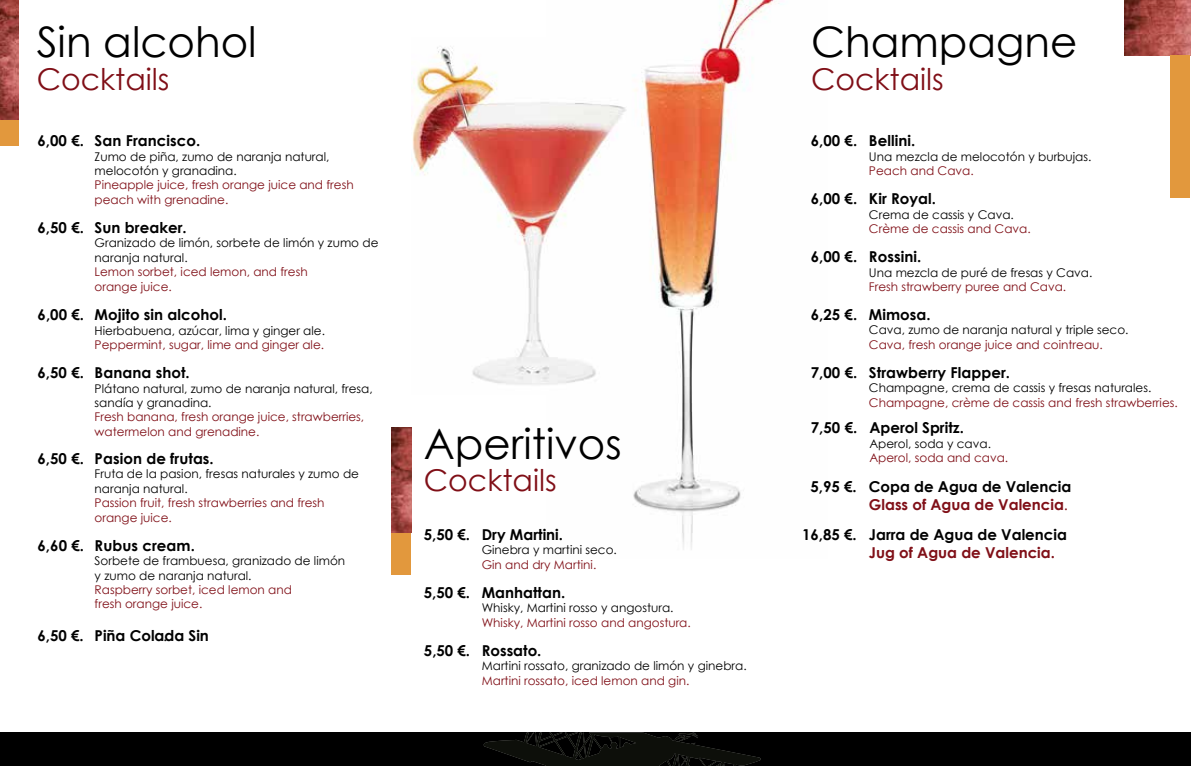
<style>
.page{position:relative;width:1191px;height:766px;background:#fff}
.page>*{position:absolute;margin:0;border:0;box-sizing:border-box;transform-origin:0 0}
.t1{font:42px "Century Gothic";color:#000}
.t2{font:30px "Century Gothic";color:#800f17}
.t3{font:700 15px "Century Gothic";letter-spacing:.005em;color:#000}
.t4{font:700 15px/18px "Century Gothic";color:#800f17}
.t5{font:15px "Century Gothic";color:#000}
.t6{font:12px/14.4px "Century Gothic";color:#000}
.t7{font:12px/14.4px "Century Gothic";color:#800f17}
.s1{color:#000}
.s2{font-weight:400}
</style>
<div class="page">
<img style="left:633px;top:0;width:149px;height:550px">
<img style="left:411px;top:47px;width:215px;height:338px">
<div style="left:0;top:732px;width:1190px;height:33px;background:#000"></div>
<svg style="left:483px;top:732px;width:277px;height:33px"></svg>
<div style="left:0;top:0;width:19px;height:145px;background:#e2983d"></div>
<img style="left:0;top:0;width:19px;height:119px">
<div style="left:391px;top:427px;width:20px;height:148px;background:#e2983d"></div>
<img style="left:391px;top:427px;width:20px;height:106px">
<img style="left:1124px;top:0;width:66px;height:55px">
<div style="left:1170px;top:55px;width:20px;height:143px;background:#e2983d"></div>
<h1 class="t1" style="left:37px;top:13px;width:221px">Sin alcohol</h1>
<h2 class="t2" style="left:37px;top:58px;width:134px">Cocktails</h2>
<p class="t3" style="left:37px;top:129px;width:48px">6,00 €.</p>
<p class="t3" style="left:95px;top:129px;width:107px">San Francisco.</p>
<p class="t6" style="left:95px;top:149px;width:236px">Zumo de piña, zumo de naranja natural, melocotón y granadina.</p>
<p class="t7" style="left:95px;top:178px;width:260px">Pineapple juice, fresh orange juice and fresh peach with grenadine.</p>
<p class="t3" style="left:37px;top:216px;width:48px">6,50 €.</p>
<p class="t3" style="left:95px;top:216px;width:94px">Sun breaker.</p>
<p class="t6" style="left:95px;top:235px;width:285px">Granizado de limón, sorbete de limón y zumo de naranja natural.</p>
<p class="t7" style="left:95px;top:264px;width:214px">Lemon sorbet, iced lemon, and fresh orange juice.</p>
<p class="t3" style="left:38px;top:303px;width:48px">6,00 €.</p>
<p class="t3" style="left:95px;top:303px;width:134px">Mojito sin alcohol.</p>
<p class="t6" style="left:95px;top:323px;width:232px">Hierbabuena, azúcar, lima y ginger ale.</p>
<p class="t7" style="left:95px;top:337px;width:231px">Peppermint, sugar, lime and ginger ale.</p>
<p class="t3" style="left:37px;top:361px;width:48px">6,50 €.</p>
<p class="t3" style="left:95px;top:361px;width:97px">Banana shot.</p>
<p class="t6" style="left:95px;top:381px;width:280px">Plátano natural, zumo de naranja natural, fresa, sandía y granadina.</p>
<p class="t7" style="left:95px;top:409px;width:271px">Fresh banana, fresh orange juice, strawberries, watermelon and grenadine.</p>
<p class="t3" style="left:37px;top:447px;width:48px">6,50 €.</p>
<p class="t3" style="left:95px;top:447px;width:121px">Pasion de frutas.</p>
<p class="t6" style="left:95px;top:466px;width:266px">Fruta de la pasion, fresas naturales y zumo de naranja natural.</p>
<p class="t7" style="left:95px;top:495px;width:231px">Passion fruit, fresh strawberries and fresh orange juice.</p>
<p class="t3" style="left:37px;top:533px;width:48px">6,60 €.</p>
<p class="t3" style="left:95px;top:533px;width:102px">Rubus cream.</p>
<p class="t6" style="left:95px;top:553px;width:252px">Sorbete de frambuesa, granizado de limón y zumo de naranja natural.</p>
<p class="t7" style="left:95px;top:582px;width:199px">Raspberry sorbet, iced lemon and fresh orange juice.</p>
<p class="t3" style="left:38px;top:623px;width:173px">6,50 €. Piña Colada Sin</p>
<p class="t5" style="left:163px;top:624px;width:6px">.</p>
<h1 class="t1" style="left:424px;top:414px;width:199px">Aperitivos</h1>
<h2 class="t2" style="left:424px;top:459px;width:134px">Cocktails</h2>
<p class="t3" style="left:424px;top:523px;width:48px">5,50 €.</p>
<p class="t3" style="left:482px;top:523px;width:83px">Dry Martini.</p>
<p class="t6" style="left:482px;top:542px;width:137px">Ginebra y martini seco.</p>
<p class="t7" style="left:482px;top:556px;width:116px">Gin and dry Martini.</p>
<p class="t3" style="left:424px;top:580px;width:48px">5,50 €.</p>
<p class="t3" style="left:482px;top:580px;width:85px">Manhattan.</p>
<p class="t6" style="left:482px;top:600px;width:193px">Whisky, Martini rosso y angostura.</p>
<p class="t7" style="left:482px;top:614px;width:210px">Whisky, Martini rosso and angostura.</p>
<p class="t3" style="left:424px;top:638px;width:48px">5,50 €.</p>
<p class="t3" style="left:482px;top:638px;width:61px">Rossato.</p>
<p class="t6" style="left:482px;top:658px;width:266px">Martini rossato, granizado de limón y ginebra.</p>
<p class="t7" style="left:482px;top:672px;width:209px">Martini rossato, iced lemon and gin.</p>
<h1 class="t1" style="left:811px;top:13px;width:268px">Champagne</h1>
<h2 class="t2" style="left:811px;top:58px;width:134px">Cocktails</h2>
<p class="t3" style="left:810px;top:129px;width:48px">6,00 €.</p>
<p class="t3" style="left:869px;top:129px;width:48px">Bellini.</p>
<p class="t6" style="left:869px;top:149px;width:224px">Una mezcla de melocotón y burbujas.</p>
<p class="t7" style="left:869px;top:163px;width:106px">Peach and Cava.</p>
<p class="t3" style="left:810px;top:187px;width:48px">6,00 €.</p>
<p class="t3" style="left:869px;top:187px;width:69px">Kir Royal.</p>
<p class="t6" style="left:869px;top:207px;width:146px">Crema de cassis y Cava.</p>
<p class="t7" style="left:869px;top:221px;width:163px">Crème de cassis and Cava.</p>
<p class="t3" style="left:810px;top:245px;width:48px">6,00 €.</p>
<p class="t3" style="left:810px;top:303px;width:48px">6,25 €.</p>
<p class="t3" style="left:869px;top:245px;width:54px">Rossini.</p>
<p class="t6" style="left:869px;top:265px;width:225px">Una mezcla de puré de fresas y Cava.</p>
<p class="t7" style="left:869px;top:279px;width:199px">Fresh strawberry puree and Cava.</p>
<p class="t3" style="left:869px;top:303px;width:63px">Mimosa.</p>
<p class="t6" style="left:869px;top:322px;width:261px">Cava, zumo de naranja natural y triple seco.</p>
<p class="t7" style="left:869px;top:337px;width:235px">Cava, fresh orange juice and cointreau.</p>
<p class="t3" style="left:811px;top:361px;width:48px">7,00 €.</p>
<p class="t3" style="left:869px;top:361px;width:143px">Strawberry Flapper.</p>
<p class="t6" style="left:869px;top:380px;width:284px">Champagne, crema de cassis y fresas naturales.</p>
<p class="t7" style="left:869px;top:395px;width:310px">Champagne, crème de cassis and fresh strawberries.</p>
<p class="t3" style="left:811px;top:416px;width:48px">7,50 €.</p>
<p class="t3" style="left:869px;top:416px;width:96px">Aperol Spritz.</p>
<p class="t6" style="left:869px;top:435px;width:123px">Aperol, soda y cava.</p>
<p class="t7" style="left:869px;top:450px;width:140px">Aperol, soda and cava.</p>
<p class="t3" style="left:810px;top:475px;width:48px">5,95 €.</p>
<p class="t4" style="left:869px;top:477px;width:204px"><span class="s1">Copa de Agua de Valencia<br></span>Glass of Agua de Valencia<span class="s2">.</span></p>
<p class="t3" style="left:802px;top:523px;width:56px">16,85 €.</p>
<p class="t3" style="left:869px;top:523px;width:200px">Jarra de Agua de Valencia</p>
<p class="t4" style="left:869px;top:542px;width:187px">Jug of Agua de Valencia.</p>
</div>
